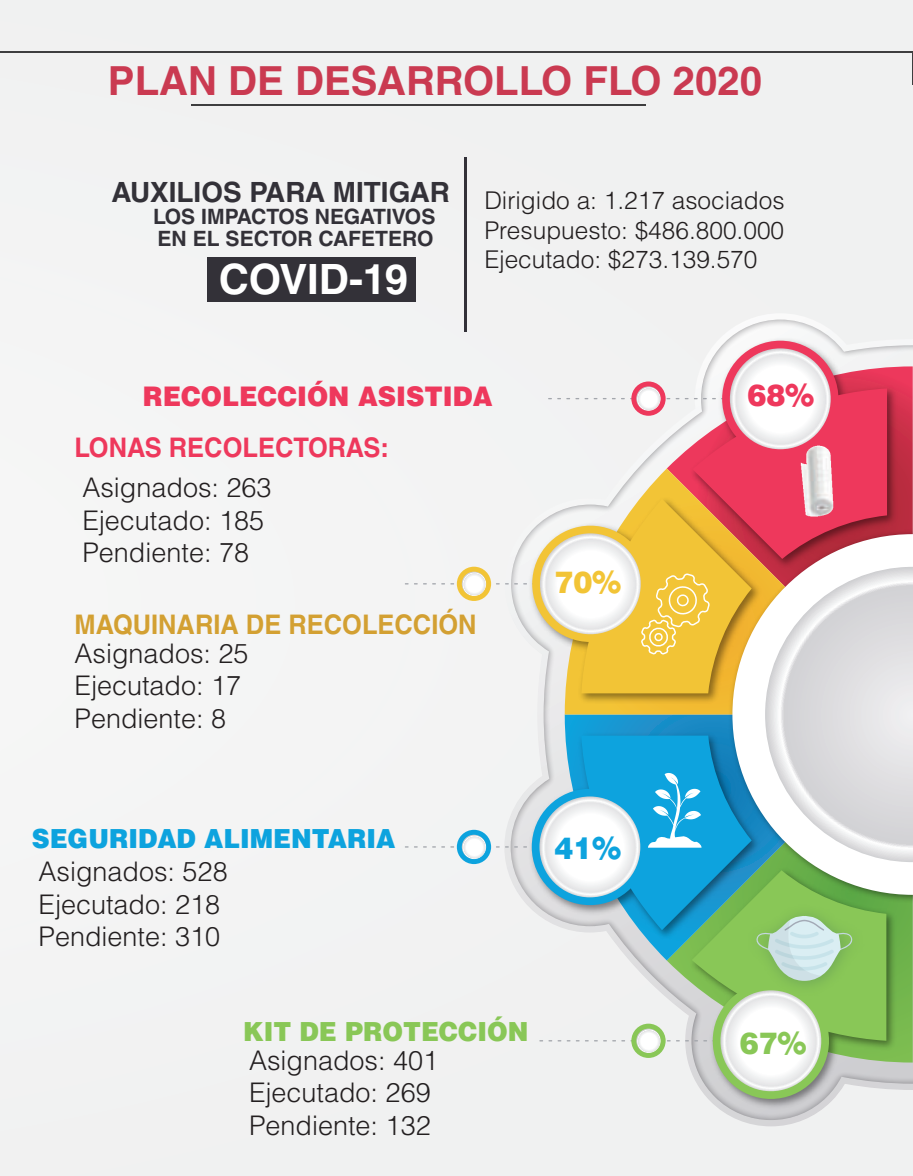
<style>
.page{position:relative;width:913px;height:1176px;background:#fff}
.page>*{position:absolute;margin:0;border:0;box-sizing:border-box;transform-origin:0 0}
.t1{font:700 41.7px "Helvetica LT Std";color:#fff}
.t2{font:700 40.05px "Helvetica LT Std";color:#ca3a51}
.t3{font:900 30.15px "Helvetica LT Std";color:#89c757;scale:.94 1}
.t4{font:900 30.15px "Helvetica LT Std";color:#0da3de;scale:.94 1}
.t5{font:900 30.15px "Helvetica LT Std";color:#f2c436;scale:.94 1}
.t6{font:900 30.15px "Helvetica LT Std";color:#ee385c;scale:.94 1}
.t7{font:700 27.9px "Helvetica LT Std";color:#333138}
.t8{font:300 27px/32.4px "Helvetica LT Std";color:#231f20}
.t9{font:700 27px "Helvetica LT Std";color:#d3a032;scale:.94 1}
.t10{font:900 27px "Helvetica LT Std";color:#ee385c;scale:.94 1}
.t11{font:700 27px "Helvetica LT Std";color:#ee385c;scale:.94 1}
.t12{font:900 26.25px "Helvetica LT Std";color:#0da3de;scale:.94 1}
.t13{font:900 26.25px "Helvetica LT Std";color:#89c757;scale:.94 1}
.t14{font:300 24.45px/29.4px "Helvetica LT Std";color:#231f20;text-align:justify}
.t15{font:700 21.15px/22.4px "Helvetica LT Std";color:#333138}
</style>
<div class="page">
<div style="left:0;top:0;width:913px;height:1175px;background:#f2f2f3"></div>
<hr style="left:464px;top:157px;width:3px;height:175px;background:#333138">
<div style="left:207px;top:257px;width:208px;height:44px;background:#333138"></div>
<hr style="left:0;top:51px;width:913px;height:2px;background:#3e3e3f">
<hr style="left:191px;top:104px;width:454px;height:1px;background:#3e3e3f">
<svg style="left:543px;top:319px;width:370px;height:801px"></svg>
<svg style="left:631px;top:381px;width:34px;height:35px"></svg>
<svg style="left:636px;top:386px;width:24px;height:25px"></svg>
<svg style="left:405px;top:583px;width:52px;height:1px"></svg>
<div style="left:457px;top:566px;width:34px;height:35px;background:#f2c436;border-radius:50%"></div>
<svg style="left:462px;top:571px;width:24px;height:25px"></svg>
<svg style="left:405px;top:846px;width:52px;height:1px"></svg>
<svg style="left:457px;top:829px;width:34px;height:35px"></svg>
<svg style="left:462px;top:834px;width:24px;height:25px"></svg>
<svg style="left:667px;top:366px;width:246px;height:160px"></svg>
<svg style="left:565px;top:714px;width:161px;height:15px;background:#2295c9"></svg>
<svg style="left:565px;top:706px;width:161px;height:8px"></svg>
<img style="left:543px;top:693px;width:183px;height:13px">
<img style="left:543px;top:729px;width:183px;height:6px">
<img style="left:685px;top:1036px;width:214px;height:76px">
<img style="left:686px;top:334px;width:214px;height:192px">
<div style="left:722px;top:341px;width:116px;height:116px;background:#ee385c;border-radius:50%"></div>
<svg style="left:730px;top:348px;width:101px;height:101px"></svg>
<div style="left:732px;top:534px;width:181px;height:360px;background:#fff"></div>
<svg style="left:765px;top:567px;width:148px;height:295px"></svg>
<svg style="left:496px;top:388px;width:391px;height:305px"></svg>
<img style="left:886px;top:863px;width:22px;height:173px">
<svg style="left:496px;top:735px;width:390px;height:369px"></svg>
<img style="left:735px;top:354px;width:154px;height:239px">
<h2 class="t2" style="left:108px;top:56px;width:655px">PLAN DE DESARROLLO FLO 2020</h2>
<p class="t7" style="left:111px;top:175px;width:340px">AUXILIOS PARA MITIGAR</p>
<p class="t15" style="left:153px;top:205px;width:284px">LOS IMPACTOS NEGATIVOS<br>EN EL SECTOR CAFETERO</p>
<h1 class="t1" style="left:219px;top:253px;width:191px">COVID-19</h1>
<p class="t14" style="left:484px;top:186px;width:302px">Dirigido a: 1.217 asociados Presupuesto: $486.800.000<br>Ejecutado: $273.139.570</p>
<p class="t10" style="left:143px;top:379px;width:373px">RECOLECCIÓN ASISTIDA</p>
<p class="t11" style="left:75px;top:431px;width:336px">LONAS RECOLECTORAS:</p>
<p class="t8" style="left:82px;top:471px;width:191px">Asignados: 263<br>Ejecutado: 185<br>Pendiente: 78</p>
<p class="t9" style="left:75px;top:607px;width:429px">MAQUINARIA DE RECOLECCIÓN</p>
<p class="t8" style="left:75px;top:637px;width:176px">Asignados: 25<br>Ejecutado: 17<br>Pendiente: 8</p>
<p class="t5" style="left:554px;top:562px;width:72px">70%</p>
<p class="t12" style="left:32px;top:821px;width:388px">SEGURIDAD ALIMENTARIA</p>
<p class="t8" style="left:39px;top:855px;width:191px">Asignados: 528<br>Ejecutado: 218<br>Pendiente: 310</p>
<p class="t13" style="left:243px;top:1014px;width:305px">KIT DE PROTECCIÓN</p>
<p class="t8" style="left:249px;top:1044px;width:191px">Asignados: 401<br>Ejecutado: 269<br>Pendiente: 132</p>
<p class="t4" style="left:554px;top:828px;width:72px">41%</p>
<p class="t6" style="left:747px;top:376px;width:72px">68%</p>
<p class="t3" style="left:740px;top:1023px;width:72px">67%</p>
</div>
